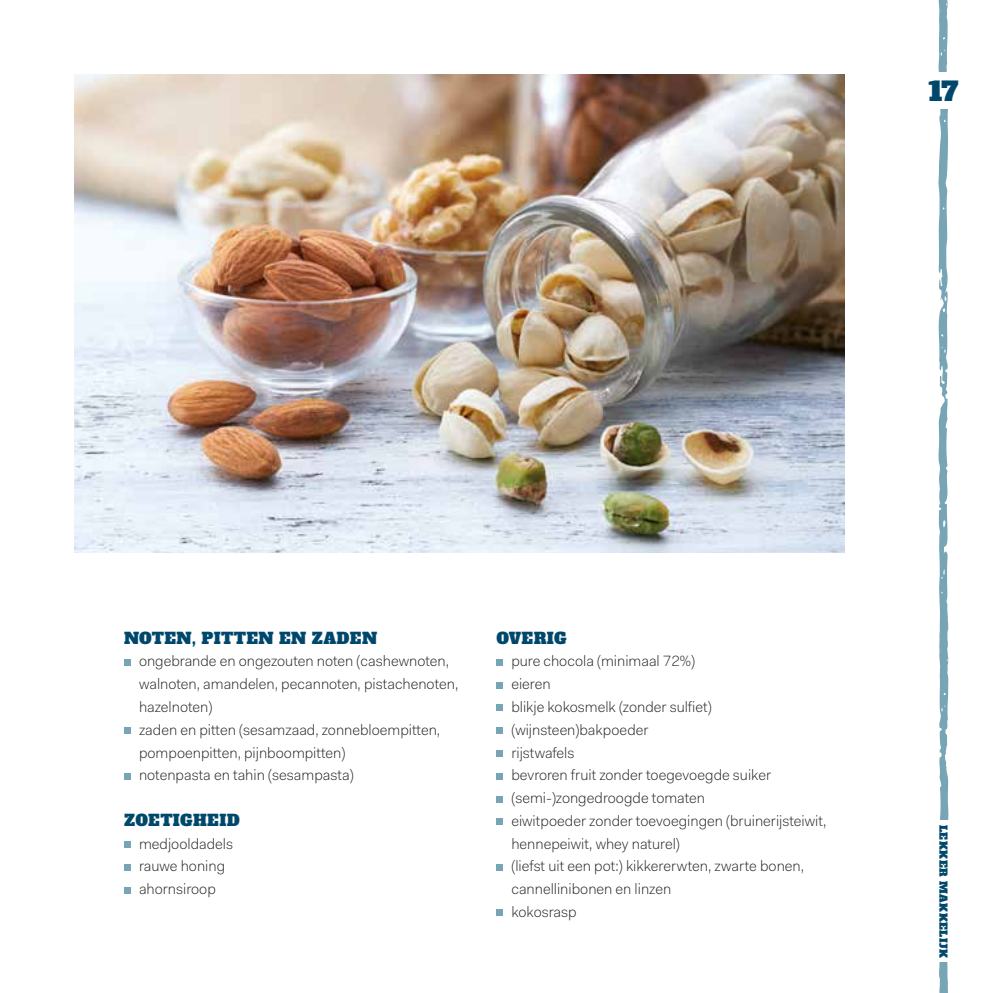
<style>
.page{position:relative;width:993px;height:993px;background:#fff}
.page>*{position:absolute;margin:0;border:0;box-sizing:border-box;transform-origin:0 0}
.t1{font:26.43px "Alfa Slab One";color:#00486b}
.t2{font:15.75px "Alfa Slab One";letter-spacing:.03em;color:#00486b}
.t3{font:300 14.88px/22.8px "Fakt Pro";color:#1d1d1b}
.t4{font:10.5px "Alfa Slab One";letter-spacing:.06em;color:#00486b}
</style>
<div class="page">
<svg style="left:938px;top:0;width:10px;height:72px"></svg>
<svg style="left:938px;top:110px;width:11px;height:709px"></svg>
<svg style="left:939px;top:962px;width:9px;height:30px"></svg>
<svg style="left:124px;top:659px;width:6px;height:6px"></svg>
<svg style="left:124px;top:727px;width:6px;height:6px"></svg>
<div style="left:124px;top:772px;width:6px;height:7px;background:#77a5b5"></div>
<svg style="left:124px;top:841px;width:6px;height:6px"></svg>
<div style="left:124px;top:863px;width:6px;height:7px;background:#77a5b5"></div>
<div style="left:124px;top:886px;width:6px;height:7px;background:#77a5b5"></div>
<div style="left:496px;top:659px;width:7px;height:6px;background:#77a5b5"></div>
<div style="left:496px;top:681px;width:7px;height:7px;background:#77a5b5"></div>
<div style="left:496px;top:704px;width:7px;height:7px;background:#77a5b5"></div>
<div style="left:496px;top:727px;width:7px;height:6px;background:#77a5b5"></div>
<div style="left:496px;top:750px;width:7px;height:6px;background:#77a5b5"></div>
<div style="left:496px;top:772px;width:7px;height:7px;background:#77a5b5"></div>
<div style="left:496px;top:795px;width:7px;height:7px;background:#77a5b5"></div>
<div style="left:496px;top:818px;width:7px;height:6px;background:#77a5b5"></div>
<div style="left:496px;top:863px;width:7px;height:7px;background:#77a5b5"></div>
<div style="left:496px;top:909px;width:7px;height:6px;background:#77a5b5"></div>
<img style="left:74px;top:74px;width:769px;height:478px">
<h1 class="t1" style="left:928px;top:74px;width:31px">17</h1>
<p class="t2" style="left:124px;top:627px;width:254px">NOTEN, PITTEN EN ZADEN</p>
<p class="t3" style="left:139px;top:649px;width:321px">ongebrande en ongezouten noten (cashewnoten, walnoten, amandelen, pecannoten, pistachenoten, hazelnoten)<br>zaden en pitten (sesamzaad, zonnebloempitten, pompoenpitten, pijnboompitten)<br>notenpasta en tahin (sesampasta)</p>
<p class="t2" style="left:124px;top:809px;width:117px">ZOETIGHEID</p>
<p class="t3" style="left:139px;top:831px;width:95px">medjooldadels rauwe honing ahornsiroop</p>
<p class="t2" style="left:496px;top:627px;width:72px">OVERIG</p>
<p class="t3" style="left:511px;top:649px;width:316px">pure chocola (minimaal 72%)<br>eieren<br>blikje kokosmelk (zonder sulfiet) (wijnsteen)bakpoeder<br>rijstwafels<br>bevroren fruit zonder toegevoegde suiker (semi-)zongedroogde tomaten<br>eiwitpoeder zonder toevoegingen (bruinerijsteiwit, hennepeiwit, whey naturel)<br>(liefst uit een pot:) kikkererwten, zwarte bonen, cannellinibonen en linzen<br>kokosrasp</p>
<p class="t4" style="left:950px;top:824px;width:135px;rotate:90deg">LEKKER MAKKELIJK</p>
</div>
